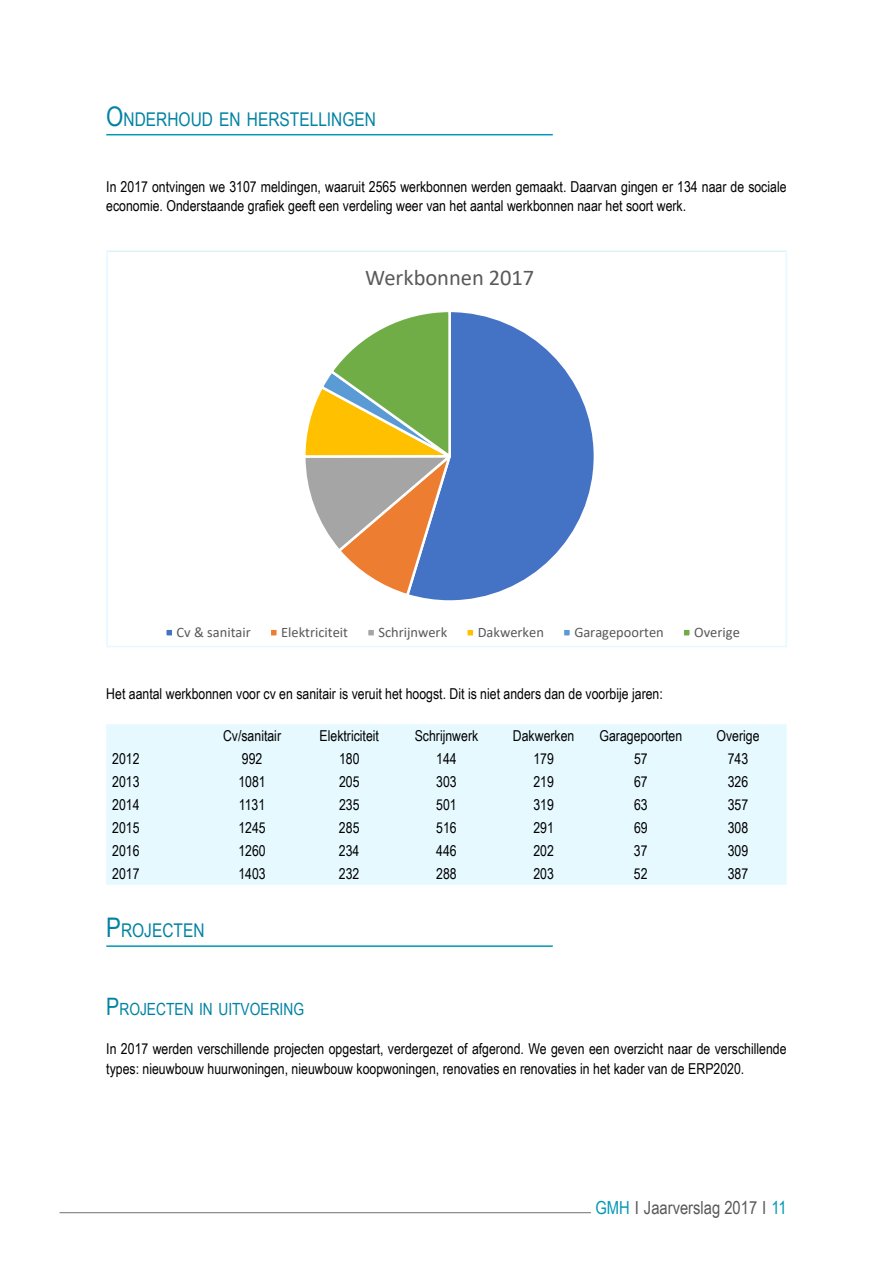
<style>
.page{position:relative;width:893px;height:1263px;background:#fff}
.page>*{position:absolute;margin:0;border:0;box-sizing:border-box;transform-origin:0 0}
.t1{font:22.5px "Calibri";color:#595959}
.t2{font:18.9px "Arial Narrow";color:#0082a3}
.t3{font:18px "Arial Narrow";color:#58585a}
.t4{font:17.7px/22.4px "Calibri";color:#000;text-align:justify}
.t5{font:16.8px "Arial Narrow";color:#0082a3}
.t6{font:15px/19.5px "Arial Narrow";color:#000}
.t7{font:14.4px "Calibri";color:#595959}
.s1{font-size:27px}
.s2{font-size:24px}
.s3{color:#0098b4}
</style>
<div class="page">
<hr style="left:60px;top:1212px;width:531px;height:1px;background:#707172">
<hr style="left:106px;top:134px;width:447px;height:1px;background:#0098b4">
<svg style="left:166px;top:312px;width:524px;height:324px"></svg>
<div style="left:106px;top:250px;width:681px;height:397px;border:2px solid #e5f9ff"></div>
<div style="left:106px;top:724px;width:681px;height:161px;background:#e5f9ff"></div>
<hr style="left:106px;top:945px;width:447px;height:2px;background:#0098b4">
<p class="t2" style="left:106px;top:105px;width:271px"><span class="s1">O</span>NDERHOUD EN HERSTELLINGEN</p>
<p class="t6" style="left:106px;top:176px;width:682px">In 2017 ontvingen we 3107 meldingen, waaruit 2565 werkbonnen werden gemaakt. Daarvan gingen er 134 naar de sociale economie. Onderstaande grafiek geeft een verdeling weer van het aantal werkbonnen naar het soort werk.</p>
<p class="t4" style="left:103px;top:178px;width:698px">Onderstaande grafiek geeft een verdeling van het aantal werkbonnen naargelang het soort werk.</p>
<h1 class="t1" style="left:365px;top:262px;width:171px">Werkbonnen 2017</h1>
<p class="t7" style="left:177px;top:622px;width:76px">Cv &amp; sanitair</p>
<p class="t7" style="left:281px;top:622px;width:68px">Elektriciteit</p>
<p class="t7" style="left:378px;top:622px;width:70px">Schrijnwerk</p>
<p class="t7" style="left:478px;top:622px;width:68px">Dakwerken</p>
<p class="t7" style="left:574px;top:622px;width:91px">Garagepoorten</p>
<p class="t7" style="left:694px;top:622px;width:47px">Overige</p>
<p class="t6" style="left:106px;top:683px;width:558px">Het aantal werkbonnen voor cv en sanitair is veruit het hoogst. Dit is niet anders dan de voorbije jaren:</p>
<p class="t6" style="left:223px;top:726px;width:60px">Cv/sanitair</p>
<p class="t6" style="left:320px;top:726px;width:61px">Elektriciteit</p>
<p class="t6" style="left:415px;top:726px;width:65px">Schrijnwerk</p>
<p class="t6" style="left:513px;top:726px;width:63px">Dakwerken</p>
<p class="t6" style="left:599px;top:726px;width:84px">Garagepoorten</p>
<p class="t6" style="left:716px;top:726px;width:45px">Overige</p>
<p class="t6" style="left:112px;top:748px;width:29px">2012</p>
<p class="t6" style="left:242px;top:748px;width:22px">992</p>
<p class="t6" style="left:339px;top:748px;width:22px">180</p>
<p class="t6" style="left:436px;top:748px;width:22px">144</p>
<p class="t6" style="left:533px;top:748px;width:22px">179</p>
<p class="t6" style="left:634px;top:748px;width:15px">57</p>
<p class="t6" style="left:728px;top:748px;width:22px">743</p>
<p class="t6" style="left:112px;top:771px;width:29px">2013</p>
<p class="t6" style="left:238px;top:771px;width:29px">1081</p>
<p class="t6" style="left:339px;top:771px;width:22px">205</p>
<p class="t6" style="left:436px;top:771px;width:22px">303</p>
<p class="t6" style="left:533px;top:771px;width:22px">219</p>
<p class="t6" style="left:634px;top:771px;width:15px">67</p>
<p class="t6" style="left:728px;top:771px;width:22px">326</p>
<p class="t6" style="left:112px;top:794px;width:29px">2014</p>
<p class="t6" style="left:239px;top:794px;width:28px">1131</p>
<p class="t6" style="left:339px;top:794px;width:22px">235</p>
<p class="t6" style="left:436px;top:794px;width:22px">501</p>
<p class="t6" style="left:533px;top:794px;width:22px">319</p>
<p class="t6" style="left:634px;top:794px;width:15px">63</p>
<p class="t6" style="left:728px;top:794px;width:22px">357</p>
<p class="t6" style="left:112px;top:817px;width:29px">2015</p>
<p class="t6" style="left:238px;top:817px;width:29px">1245</p>
<p class="t6" style="left:339px;top:817px;width:22px">285</p>
<p class="t6" style="left:436px;top:817px;width:22px">516</p>
<p class="t6" style="left:533px;top:817px;width:22px">291</p>
<p class="t6" style="left:634px;top:817px;width:15px">69</p>
<p class="t6" style="left:728px;top:817px;width:22px">308</p>
<p class="t6" style="left:112px;top:840px;width:29px">2016</p>
<p class="t6" style="left:238px;top:840px;width:29px">1260</p>
<p class="t6" style="left:339px;top:840px;width:22px">234</p>
<p class="t6" style="left:436px;top:840px;width:22px">446</p>
<p class="t6" style="left:533px;top:840px;width:22px">202</p>
<p class="t6" style="left:634px;top:840px;width:15px">37</p>
<p class="t6" style="left:728px;top:840px;width:22px">309</p>
<p class="t6" style="left:112px;top:863px;width:29px">2017</p>
<p class="t6" style="left:238px;top:863px;width:29px">1403</p>
<p class="t6" style="left:339px;top:863px;width:22px">232</p>
<p class="t6" style="left:436px;top:863px;width:22px">288</p>
<p class="t6" style="left:533px;top:863px;width:22px">203</p>
<p class="t6" style="left:634px;top:863px;width:15px">52</p>
<p class="t6" style="left:728px;top:863px;width:22px">387</p>
<p class="t2" style="left:106px;top:917px;width:100px"><span class="s1">P</span>ROJECTEN</p>
<p class="t4" style="left:306px;top:729px;width:28px">180</p>
<p class="t4" style="left:409px;top:729px;width:28px">144</p>
<p class="t4" style="left:513px;top:729px;width:28px">179</p>
<p class="t4" style="left:615px;top:729px;width:20px">57</p>
<p class="t4" style="left:742px;top:729px;width:28px">743</p>
<p class="t4" style="left:112px;top:751px;width:37px">2013<br>2014<br>2015<br>2016<br>2017</p>
<p class="t5" style="left:106px;top:997px;width:199px"><span class="s2">P</span>ROJECTEN IN UITVOERING</p>
<p class="t6" style="left:106px;top:1039px;width:682px">In 2017 werden verschillende projecten opgestart, verdergezet of afgerond. We geven een overzicht naar de verschillende types: nieuwbouw huurwoningen, nieuwbouw koopwoningen, renovaties en renovaties in het kader van de ERP2020.</p>
<p class="t3" style="left:595px;top:1194px;width:193px"><span class="s3">GMH</span> I Jaarverslag 2017 I <span class="s3">11</span></p>
</div>
